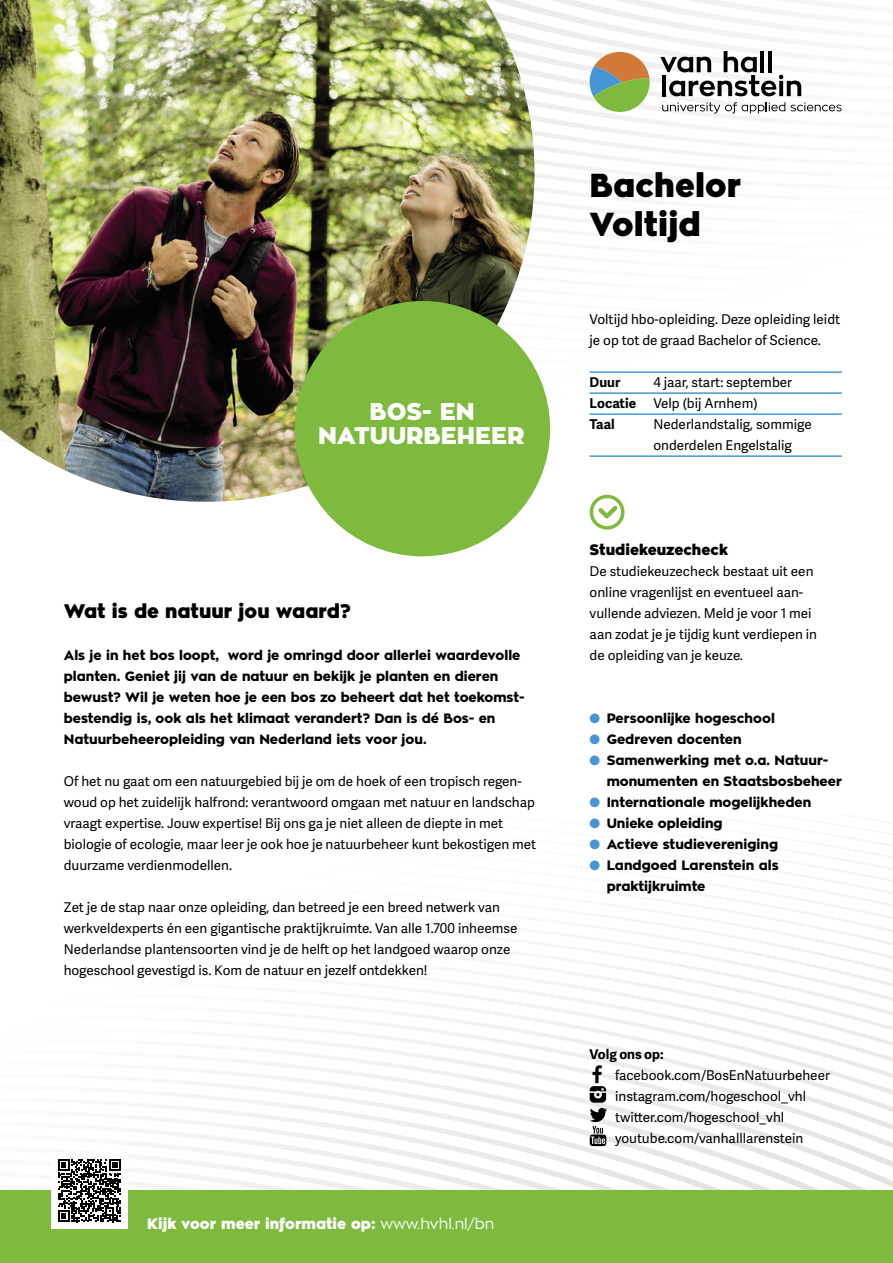
<style>
.page{position:relative;width:893px;height:1263px;background:#fff}
.page>*{position:absolute;margin:0;border:0;box-sizing:border-box;transform-origin:0 0}
.t1{font:900 33px/39px "Zona Pro";color:#000}
.t2{font:900 24px/24px "Zona Pro";color:#fff;text-align:center}
.t3{font:900 19.5px "Zona Pro";color:#000}
.t4{font:900 15px "Zona Pro";color:#fff}
.t5{font:900 15px "Zona Pro";color:#000}
.t6{font:13.5px/21px "Adelle Sans";color:#000}
.t7{font:800 13.5px/21px "Zona Pro";color:#000}
.t8{font:700 13.5px "Adelle Sans";color:#000}
.s1{font-weight:400}
.s2{color:#4696d6}
</style>
<div class="page">
<svg style="left:494px;top:1173px;width:399px;height:18px"></svg>
<svg style="left:135px;top:1153px;width:758px;height:20px"></svg>
<svg style="left:143px;top:1134px;width:750px;height:19px"></svg>
<svg style="left:151px;top:1116px;width:742px;height:18px"></svg>
<svg style="left:166px;top:1099px;width:727px;height:17px"></svg>
<svg style="left:184px;top:1082px;width:709px;height:17px"></svg>
<svg style="left:226px;top:1066px;width:667px;height:16px"></svg>
<svg style="left:250px;top:1050px;width:643px;height:16px"></svg>
<svg style="left:298px;top:1034px;width:595px;height:16px"></svg>
<svg style="left:322px;top:1019px;width:571px;height:15px"></svg>
<svg style="left:373px;top:1004px;width:520px;height:15px"></svg>
<svg style="left:399px;top:990px;width:494px;height:14px"></svg>
<svg style="left:452px;top:976px;width:441px;height:14px"></svg>
<svg style="left:478px;top:962px;width:415px;height:14px"></svg>
<svg style="left:533px;top:948px;width:360px;height:14px"></svg>
<svg style="left:561px;top:935px;width:332px;height:13px"></svg>
<svg style="left:616px;top:922px;width:277px;height:13px"></svg>
<svg style="left:645px;top:909px;width:248px;height:13px"></svg>
<svg style="left:702px;top:897px;width:191px;height:12px"></svg>
<svg style="left:534px;top:114px;width:218px;height:14px"></svg>
<svg style="left:534px;top:128px;width:210px;height:18px"></svg>
<svg style="left:534px;top:146px;width:194px;height:18px"></svg>
<svg style="left:534px;top:164px;width:177px;height:17px"></svg>
<svg style="left:534px;top:181px;width:135px;height:16px"></svg>
<svg style="left:534px;top:0;width:308px;height:114px"></svg>
<svg style="left:590px;top:1065px;width:17px;height:81px"></svg>
<svg style="left:318px;top:367px;width:524px;height:189px"></svg>
<img style="left:0;top:0;width:534px;height:502px">
<div style="left:295px;top:301px;width:255px;height:255px;background:#7eba3d;border-radius:50%"></div>
<div style="left:0;top:1191px;width:893px;height:72px;background:#7eba3d"></div>
<svg style="left:0;top:1159px;width:494px;height:70px"></svg>
<h2 class="t2" style="left:318px;top:400px;width:208px">BOS- EN<br>NATUURBEHEER</h2>
<h3 class="t3" style="left:64px;top:598px;width:288px">Wat is de natuur jou waard?</h3>
<p class="t7" style="left:64px;top:645px;width:462px">Als je in het bos loopt, word je omringd door allerlei waardevolle planten. Geniet jij van de natuur en bekijk je planten en dieren bewust? Wil je weten hoe je een bos zo beheert dat het toekomst&shy;bestendig is, ook als het klimaat verandert? Dan is dé Bos- en Natuurbeheeropleiding van Nederland iets voor jou.</p>
<p class="t6" style="left:64px;top:770px;width:474px">Of het nu gaat om een natuurgebied bij je om de hoek of een tropisch regen&shy;woud op het zuidelijk halfrond: verantwoord omgaan met natuur en landschap vraagt expertise. Jouw expertise! Bij ons ga je niet alleen de diepte in met biologie of ecologie, maar leer je ook hoe je natuurbeheer kunt bekostigen met duurzame verdienmodellen.</p>
<p class="t6" style="left:64px;top:896px;width:455px">Zet je de stap naar onze opleiding, dan betreed je een breed netwerk van werkveldexperts én een gigantische praktijkruimte. Van alle 1.700 inheemse Nederlandse plantensoorten vind je de helft op het landgoed waarop onze hogeschool gevestigd is. Kom de natuur en jezelf ontdekken!</p>
<p class="t4" style="left:147px;top:1214px;width:349px">Kijk voor meer informatie op: <span class="s1">www.hvhl.nl/bn</span></p>
<h1 class="t1" style="left:590px;top:167px;width:153px">Bachelor<br>Voltijd</h1>
<p class="t6" style="left:590px;top:308px;width:252px">Voltijd hbo-opleiding. Deze opleiding leidt je op tot de graad Bachelor of Science.</p>
<p class="t8" style="left:590px;top:372px;width:32px">Duur</p>
<p class="t6" style="left:653px;top:371px;width:140px">4 jaar, start: september</p>
<p class="t8" style="left:590px;top:393px;width:48px">Locatie</p>
<p class="t6" style="left:653px;top:392px;width:106px">Velp (bij Arnhem)</p>
<p class="t8" style="left:590px;top:414px;width:27px">Taal</p>
<p class="t6" style="left:653px;top:413px;width:160px">Nederlandstalig, sommige onderdelen Engelstalig</p>
<p class="t5" style="left:590px;top:540px;width:140px">Studiekeuzecheck</p>
<p class="t6" style="left:590px;top:560px;width:229px">De studiekeuzecheck bestaat uit een online vragenlijst en eventueel aan&shy;vullende adviezen. Meld je voor 1 mei aan zodat je je tijdig kunt verdiepen in de opleiding van je keuze.</p>
<p class="t7" style="left:590px;top:708px;width:187px"><span class="s2">●</span> Persoonlijke hogeschool</p>
<p class="t7" style="left:590px;top:729px;width:154px"><span class="s2">●</span> Gedreven docenten</p>
<p class="t7" style="left:607px;top:750px;width:237px;text-indent:-17px"><span class="s2">●</span> Samenwerking met o.a. Natuur&shy;monumenten en Staatsbosbeheer</p>
<p class="t7" style="left:590px;top:792px;width:223px"><span class="s2">●</span> Internationale mogelijkheden</p>
<p class="t7" style="left:590px;top:813px;width:135px"><span class="s2">●</span> Unieke opleiding</p>
<p class="t7" style="left:590px;top:834px;width:190px"><span class="s2">●</span> Actieve studievereniging</p>
<p class="t7" style="left:607px;top:855px;width:173px;text-indent:-17px"><span class="s2">●</span> Landgoed Larenstein als praktijkruimte</p>
<p class="t8" style="left:590px;top:1044px;width:76px">Volg ons op:</p>
<p class="t6" style="left:615px;top:1064px;width:216px">facebook.com/BosEnNatuurbeheer instagram.com/hogeschool_vhl twitter.com/hogeschool_vhl youtube.com/vanhalllarenstein</p>
</div>
